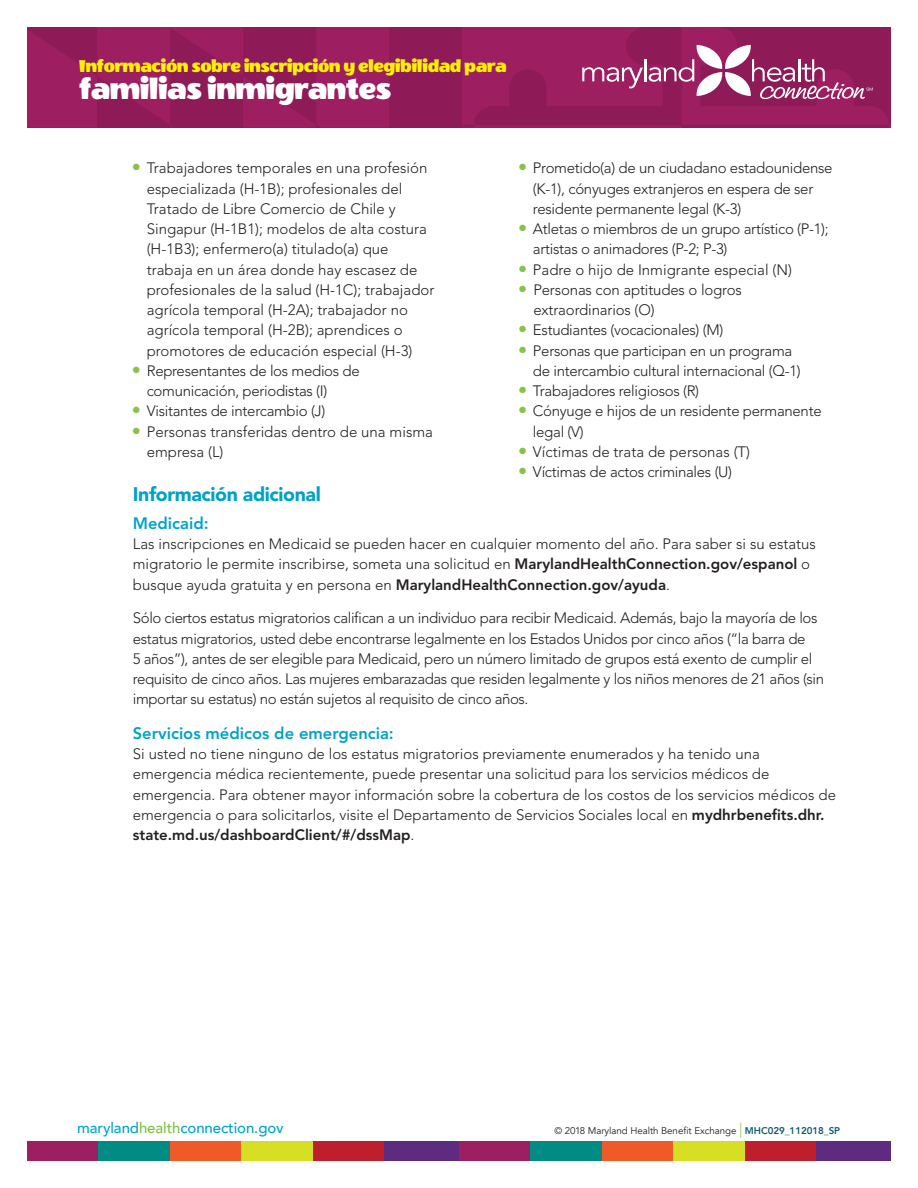
<style>
.page{position:relative;width:918px;height:1188px;background:#fff}
.page>*{position:absolute;margin:0;border:0;box-sizing:border-box;transform-origin:0 0}
.t1{font:33px "Wendy One";letter-spacing:-.03em;color:#fff}
.t2{font:19.5px "Wendy One";letter-spacing:-.03em;color:#fff101}
._11pt_text{font:900 19.5px "Avenir LT Std";letter-spacing:-.02em;color:#00a3c7}
._11pt_text-2{font:800 16.5px "Avenir LT Std";color:#00a3c7}
._11pt_text-3{font:300 15px/20.2px "Avenir LT Std";letter-spacing:-.01em;color:#231f20}
.Subhead_Blue{font:500 15px "Avenir";letter-spacing:-.005em;color:#00a3c7}
.Contents{font:9.75px "Avenir";letter-spacing:-.005em;color:#231f20}
.s1{font-weight:800}
.s2{color:#81c340}
.s3{font-weight:300;font-size:15px;color:#89c248}
.s4{font-weight:800;color:#0f5b6e}
</style>
<div class="page">
<div style="left:27px;top:1142px;width:74px;height:19px;background:#9e1e62"></div>
<div style="left:459px;top:1142px;width:74px;height:19px;background:#9e1e62"></div>
<div style="left:99px;top:1142px;width:74px;height:19px;background:#008c84"></div>
<div style="left:531px;top:1142px;width:74px;height:19px;background:#008c84"></div>
<div style="left:170px;top:1142px;width:74px;height:19px;background:#f05a28"></div>
<div style="left:602px;top:1142px;width:74px;height:19px;background:#f05a28"></div>
<div style="left:242px;top:1142px;width:74px;height:19px;background:#d6df23"></div>
<div style="left:674px;top:1142px;width:74px;height:19px;background:#d6df23"></div>
<div style="left:313px;top:1142px;width:74px;height:19px;background:#be1e2d"></div>
<div style="left:745px;top:1142px;width:74px;height:19px;background:#be1e2d"></div>
<div style="left:385px;top:1142px;width:74px;height:19px;background:#5d2c80"></div>
<div style="left:817px;top:1142px;width:74px;height:19px;background:#5d2c80"></div>
<div style="left:27px;top:27px;width:435px;height:101px;background:#8e1b58"></div>
<svg style="left:27px;top:27px;width:362px;height:100px"></svg>
<svg style="left:462px;top:27px;width:429px;height:101px;background:#9d2c68"></svg>
<p class="t2" style="left:79px;top:56px;width:429px">Información sobre inscripción y elegibilidad para</p>
<p class="t1" style="left:79px;top:72px;width:314px">familias inmigrantes</p>
<p class="_11pt_text-3" style="left:147px;top:158px;width:289px;text-indent:-14px"><sup>●</sup> Trabajadores temporales en una profesión especializada (H-1B); profesionales del Tratado de Libre Comercio de Chile y Singapur (H-1B1); modelos de alta costura (H-1B3); enfermero(a) titulado(a) que trabaja en un área donde hay escasez de profesionales de la salud (H-1C); trabajador agrícola temporal (H-2A); trabajador no agrícola temporal (H-2B); aprendices o promotores de educación especial (H-3)</p>
<p class="_11pt_text-3" style="left:147px;top:361px;width:215px;text-indent:-14px"><sup>●</sup> Representantes de los medios de comunicación, periodistas (I)</p>
<p class="_11pt_text-3" style="left:133px;top:401px;width:194px"><sup>●</sup> Visitantes de intercambio (J)</p>
<p class="_11pt_text-3" style="left:147px;top:421px;width:288px;text-indent:-14px"><sup>●</sup> Personas transferidas dentro de una misma empresa (L)</p>
<p class="_11pt_text-3" style="left:533px;top:158px;width:301px;text-indent:-14px"><sup>●</sup> Prometido(a) de un ciudadano estadounidense (K-1), cónyuges extranjeros en espera de ser residente permanente legal (K-3)</p>
<p class="_11pt_text-3" style="left:533px;top:219px;width:297px;text-indent:-14px"><sup>●</sup> Atletas o miembros de un grupo artístico (P-1); artistas o animadores (P-2; P-3)</p>
<p class="_11pt_text-3" style="left:519px;top:259px;width:274px"><sup>●</sup> Padre o hijo de Inmigrante especial (N)</p>
<p class="_11pt_text-3" style="left:533px;top:280px;width:210px;text-indent:-14px"><sup>●</sup> Personas con aptitudes o logros extraordinarios (O)</p>
<p class="_11pt_text-3" style="left:519px;top:320px;width:206px"><sup>●</sup> Estudiantes (vocacionales) (M)</p>
<p class="_11pt_text-3" style="left:533px;top:340px;width:269px;text-indent:-14px"><sup>●</sup> Personas que participan en un programa de intercambio cultural internacional (Q-1)</p>
<p class="_11pt_text-3" style="left:519px;top:381px;width:182px"><sup>●</sup> Trabajadores religiosos (R)</p>
<p class="_11pt_text-3" style="left:533px;top:401px;width:290px;text-indent:-14px"><sup>●</sup> Cónyuge e hijos de un residente permanente legal (V)</p>
<p class="_11pt_text-3" style="left:519px;top:442px;width:233px"><sup>●</sup> Víctimas de trata de personas (T)</p>
<p class="_11pt_text-3" style="left:519px;top:462px;width:215px"><sup>●</sup> Víctimas de actos criminales (U)</p>
<p class="_11pt_text" style="left:133px;top:483px;width:189px">Información adicional</p>
<p class="_11pt_text-2" style="left:133px;top:513px;width:77px">Medicaid:</p>
<p class="_11pt_text-3" style="left:133px;top:534px;width:685px">Las inscripciones en Medicaid se pueden hacer en cualquier momento del año. Para saber si su estatus migratorio le permite inscribirse, someta una solicitud en <span class="s1">MarylandHealthConnection.gov/espanol</span> o busque ayuda gratuita y en persona en <span class="s1">MarylandHealthConnection.gov/ayuda</span>.</p>
<p class="_11pt_text-3" style="left:133px;top:608px;width:693px">Sólo ciertos estatus migratorios califican a un individuo para recibir Medicaid. Además, bajo la mayoría de los estatus migratorios, usted debe encontrarse legalmente en los Estados Unidos por cinco años (“la barra de<br>5 años”), antes de ser elegible para Medicaid, pero un número limitado de grupos está exento de cumplir el requisito de cinco años. Las mujeres embarazadas que residen legalmente y los niños menores de 21 años (sin importar su estatus) no están sujetos al requisito de cinco años.</p>
<p class="_11pt_text-2" style="left:133px;top:723px;width:262px">Servicios médicos de emergencia:</p>
<p class="_11pt_text-3" style="left:133px;top:744px;width:705px">Si usted no tiene ninguno de los estatus migratorios previamente enumerados y ha tenido una emergencia médica recientemente, puede presentar una solicitud para los servicios médicos de emergencia. Para obtener mayor información sobre la cobertura de los costos de los servicios médicos de emergencia o para solicitarlos, visite el Departamento de Servicios Sociales local en <span class="s1">mydhrbenefits.dhr. state.md.us/dashboardClient/#/dssMap</span>.</p>
<p class="Subhead_Blue" style="left:77px;top:1115px;width:208px">maryland<span class="s2">health</span>connection.gov</p>
<p class="Contents" style="left:554px;top:1124px;width:287px">© 2018 Maryland Health Benefit Exchange <span class="s3">|</span> <span class="s4">MHC029_112018_SP</span></p>
</div>
